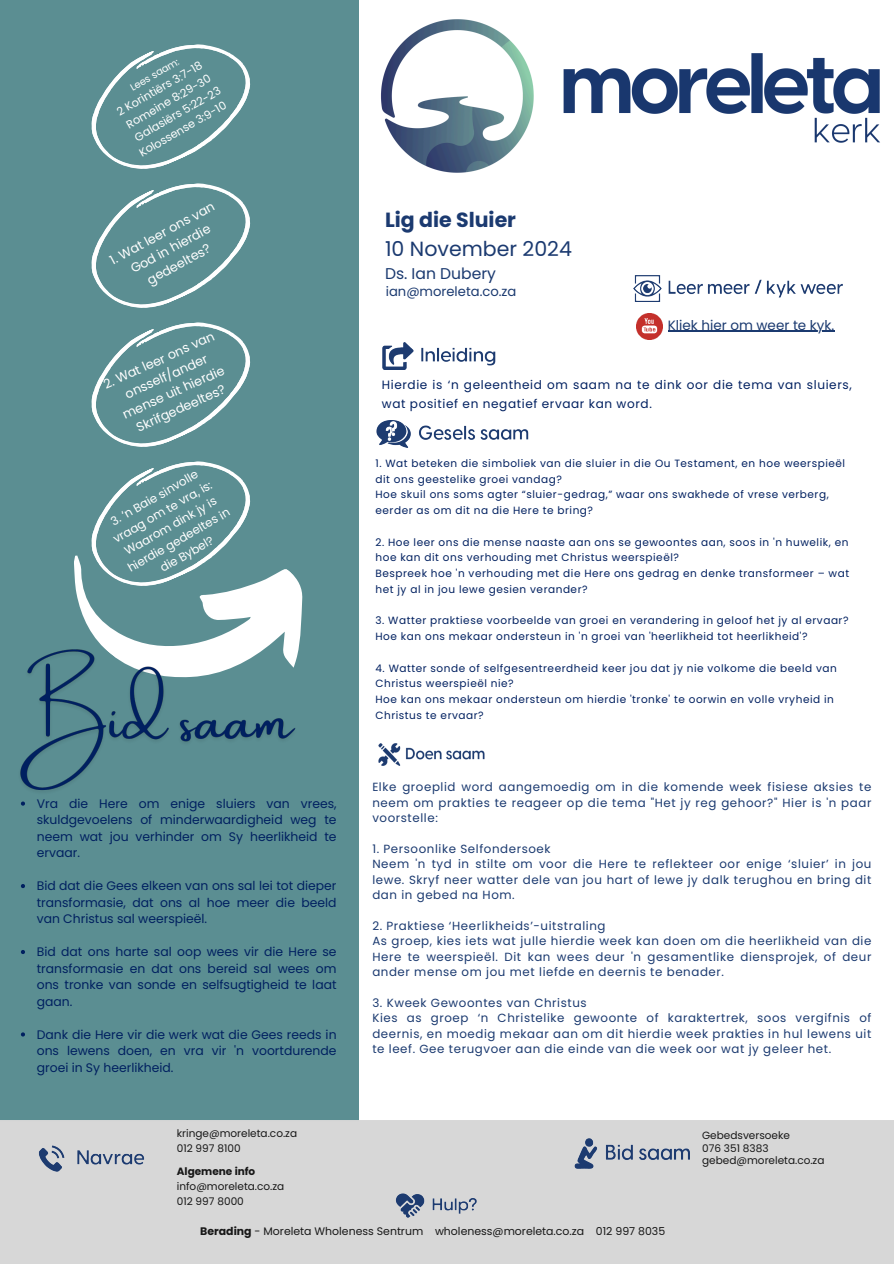
<style>
.page{position:relative;width:894px;height:1264px;background:#fff}
.page>*{position:absolute;margin:0;border:0;box-sizing:border-box;transform-origin:0 0}
.t1{font:20.55px/28.2px "Poppins";color:#1b3a70}
.t2{font:15.6px "Poppins";color:#1b3a70}
.t3{font:13.5px "Poppins";color:#1b3a70}
.t4{font:13.05px "Poppins";color:#1b3a70}
.t5{font:12.75px/17.5px "Poppins";color:#fff;text-align:center}
.t6{font:12.3px/16.5px "Poppins";color:#002060;text-align:justify}
.t7{font:12px/19px "Poppins";letter-spacing:.05em;color:#002060}
.t8{font:11.85px/15.5px "Poppins";letter-spacing:.05em;color:#1b3a70}
.t9{font:11.85px/16.2px "Poppins";color:#fff;text-align:center}
.t10{font:11.25px/15.5px "Poppins";color:#fff;text-align:center}
.t11{font:10.95px "Poppins";color:#171717}
.t12{font:10.5px/15.8px "Poppins";letter-spacing:.05em;color:#002060}
.t13{font:10.5px "Poppins";color:#171717}
.t14{font:700 10.5px "Poppins";color:#171717}
.t15{font:9.75px "Poppins";color:#fff}
.s1{font-weight:700}
</style>
<div class="page">
<img style="left:633px;top:276px;width:210px;height:25px">
<img style="left:636px;top:313px;width:26px;height:26px">
<hr style="left:667px;top:331px;width:167px;height:1px;background:#1b3a70">
<img style="left:382px;top:342px;width:114px;height:27px">
<img style="left:376px;top:420px;width:153px;height:28px">
<div style="left:0;top:0;width:358px;height:1262px;background:#5b8e92"></div>
<svg style="left:91px;top:44px;width:160px;height:403px"></svg>
<svg style="left:74px;top:461px;width:229px;height:153px"></svg>
<div style="left:0;top:1120px;width:893px;height:143px;background:#d7d7d7"></div>
<img style="left:573px;top:1138px;width:121px;height:30px">
<img style="left:37px;top:1144px;width:113px;height:28px">
<img style="left:395px;top:1193px;width:86px;height:24px">
<img style="left:381px;top:19px;width:499px;height:154px">
<img style="left:20px;top:614px;width:282px;height:177px">
<img style="left:378px;top:744px;width:107px;height:21px">
<svg style="left:21px;top:801px;width:4px;height:4px"></svg>
<svg style="left:21px;top:884px;width:4px;height:4px"></svg>
<svg style="left:21px;top:950px;width:4px;height:4px"></svg>
<svg style="left:21px;top:1032px;width:4px;height:4px"></svg>
<h3 class="t15" style="left:128px;top:82px;width:56px;rotate:-30deg">Lees saam:</h3>
<h3 class="t10" style="left:113px;top:107px;width:102px;rotate:-30deg">2 Korintiërs 3:7-18<br>Romeine 8:29-30<br>Galasiërs 5:22-23<br>Kolossense 3:9-10</h3>
<p class="t5" style="left:106px;top:253px;width:118px;rotate:-28deg">1. Wat leer ons van<br>God in hierdie gedeeltes?</p>
<p class="t5" style="left:101px;top:376px;width:122px;rotate:-24deg">2. Wat leer ons van onsself/ander mense uit hierdie<br>Skrifgedeeltes?</p>
<h2 class="t9" style="left:100px;top:519px;width:117px;rotate:-30deg">3. ‘n Baie sinvol e vraag om te vra, is:<br>Waarom dink jy is hierdie gedeeltes in die Bybel?</h2>
<p class="t6" style="left:37px;top:795px;width:301px">Vra die Here om enige sluiers van vrees, skuldgevoelens of minderwaardigheid weg te neem wat jou verhinder om Sy heerlikheid te ervaar.</p>
<p class="t6" style="left:37px;top:877px;width:301px">Bid dat die Gees elkeen van ons sal lei tot dieper transformasie, dat ons al hoe meer die beeld van Christus sal weerspieël.</p>
<p class="t6" style="left:37px;top:943px;width:301px">Bid dat ons harte sal oop wees vir die Here se transformasie en dat ons bereid sal wees om ons tronke van sonde en selfsugtigheid te laat gaan.</p>
<p class="t6" style="left:37px;top:1026px;width:301px">Dank die Here vir die werk wat die Gees reeds in ons lewens doen, en vra vir 'n voortdurende groei in Sy heerlikheid.</p>
<p class="t13" style="left:177px;top:1126px;width:122px">kringe@moreleta.co.za</p>
<p class="t13" style="left:177px;top:1140px;width:65px">012 997 8100</p>
<p class="t14" style="left:177px;top:1163px;width:80px">Algemene info</p>
<p class="t13" style="left:177px;top:1178px;width:109px">info@moreleta.co.za</p>
<p class="t13" style="left:177px;top:1193px;width:68px">012 997 8000</p>
<h4 class="t1" style="left:385px;top:206px;width:188px"><span class="s1">Lig die Sluier<br></span>10 November 2024</h4>
<h4 class="t2" style="left:385px;top:263px;width:112px">Ds. Ian Dubery</h4>
<h4 class="t4" style="left:386px;top:282px;width:132px">ian@moreleta.co.za</h4>
<p class="t3" style="left:667px;top:315px;width:168px">Kliek hier om weer te kyk.</p>
<h4 class="t7" style="left:382px;top:375px;width:471px">Hierdie is ‘n geleentheid om saam na te dink oor die tema van sluiers, wat positief en negatief ervaar kan word.</h4>
<p class="t12" style="left:375px;top:455px;width:471px">1. Wat beteken die simboliek van die sluier in die Ou Testament, en hoe weerspieël dit ons geestelike groei vandag?</p>
<p class="t12" style="left:375px;top:486px;width:454px">Hoe skuil ons soms agter “sluier-gedrag,” waar ons swakhede of vrese verberg, eerder as om dit na die Here te bring?</p>
<p class="t12" style="left:375px;top:534px;width:474px">2. Hoe leer ons die mense naaste aan ons se gewoontes aan, soos in 'n huwelik, en hoe kan dit ons verhouding met Christus weerspieël?</p>
<p class="t12" style="left:375px;top:565px;width:475px">Bespreek hoe 'n verhouding met die Here ons gedrag en denke transformeer – wat het jy al in jou lewe gesien verander?</p>
<p class="t12" style="left:375px;top:612px;width:474px">3. Watter praktiese voorbeelde van groei en verandering in geloof het jy al ervaar?</p>
<p class="t12" style="left:375px;top:628px;width:433px">Hoe kan ons mekaar ondersteun in 'n groei van 'heerlikheid tot heerlikheid'?</p>
<p class="t12" style="left:375px;top:660px;width:462px">4. Watter sonde of selfgesentreerdheid keer jou dat jy nie volkome die beeld van<br>Christus weerspieël nie?</p>
<p class="t12" style="left:375px;top:691px;width:460px">Hoe kan ons mekaar ondersteun om hierdie 'tronke' te oorwin en volle vryheid in<br>Christus te ervaar?</p>
<p class="t8" style="left:372px;top:779px;width:500px;text-align:justify">Elke groeplid word aangemoedig om in die komende week fisiese aksies te neem om prakties te reageer op die tema "Het jy reg gehoor?" Hier is 'n paar voorstelle:</p>
<p class="t8" style="left:372px;top:841px;width:500px">1. Persoonlike Selfondersoek<br>Neem 'n tyd in stilte om voor die Here te reflekteer oor enige ‘sluier’ in jou lewe. Skryf neer watter dele van jou hart of lewe jy dalk terughou en bring dit dan in gebed na Hom.</p>
<p class="t8" style="left:372px;top:918px;width:500px">2. Praktiese ‘Heerlikheids’-uitstraling<br>As groep, kies iets wat julle hierdie week kan doen om die heerlikheid van die Here te weerspieël. Dit kan wees deur 'n gesamentlike diensprojek, of deur ander mense om jou met liefde en deernis te benader.</p>
<p class="t8" style="left:372px;top:995px;width:500px">3. Kweek Gewoontes van Christus<br>Kies as groep ‘n Christelike gewoonte of karaktertrek, soos vergifnis of deernis, en moedig mekaar aan om dit hierdie week prakties in hul lewens uit te leef. Gee terugvoer aan die einde van die week oor wat jy geleer het.</p>
<p class="t13" style="left:702px;top:1128px;width:89px">Gebedsversoeke</p>
<p class="t13" style="left:702px;top:1140px;width:68px">076 351 8383</p>
<p class="t13" style="left:702px;top:1152px;width:124px">gebed@moreleta.co.za</p>
<p class="t11" style="left:200px;top:1223px;width:466px"><span class="s1">Berading</span> - Moreleta Wholeness Sentrum wholeness@moreleta.co.za 012 997 8035</p>
</div>
